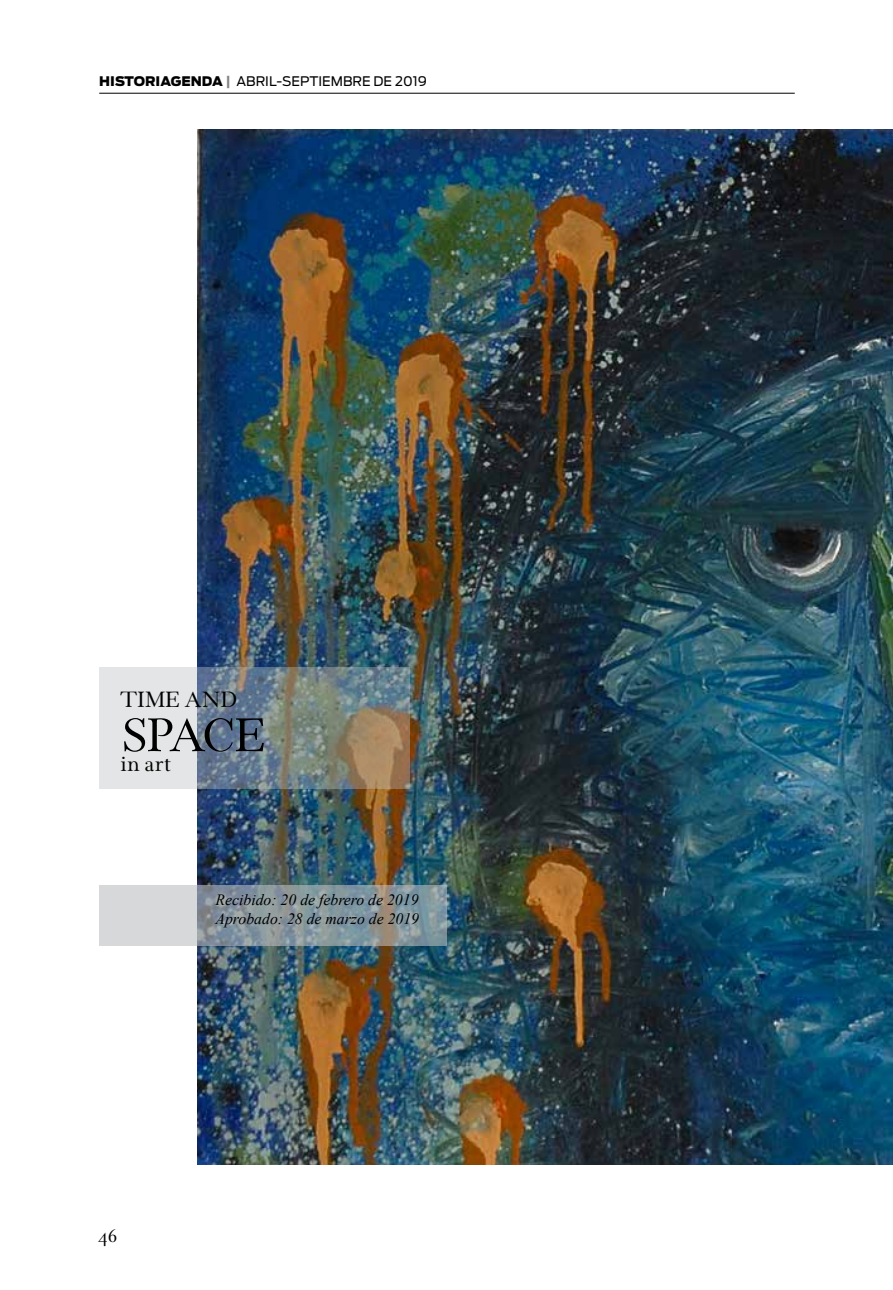
<style>
.page{position:relative;width:893px;height:1290px;background:#fff}
.page>*{position:absolute;margin:0;border:0;box-sizing:border-box;transform-origin:0 0}
.t1{font:52.5px "Wessex";letter-spacing:-.04em;color:#000}
.t2{font:24.5px "Wessex";letter-spacing:.005em;color:#000}
.t3{font:21px "Wessex";color:#000}
.t4{font:italic 15.75px/19.2px "Times New Roman";color:#000}
.t5{font:13.12px "Antenna";color:#000}
.s1{font-weight:900}
.s2{font-weight:700;color:#808285}
</style>
<div class="page">
<hr style="left:99px;top:93px;width:696px;height:1px;background:#000">
<img style="left:197px;top:130px;width:696px;height:1034px">
<svg style="left:99px;top:667px;width:311px;height:121px;background:#9ba1a0"></svg>
<svg style="left:100px;top:885px;width:347px;height:60px;background:#9da8ad"></svg>
<p class="t5" style="left:99px;top:74px;width:329px"><span class="s1">HISTORIAGENDA</span> <span class="s2">|</span> ABRIL-SEPTIEMBRE DE 2019</p>
<h2 class="t2" style="left:120px;top:686px;width:118px">TIME AND</h2>
<h1 class="t1" style="left:122px;top:707px;width:146px">SPACE</h1>
<h2 class="t2" style="left:121px;top:750px;width:53px">in art</h2>
<p class="t4" style="left:215px;top:889px;width:205px">Recibido: 20 de febrero de 2019<br>Aprobado: 28 de marzo de 2019</p>
<h3 class="t3" style="left:98px;top:1224px;width:21px">46</h3>
</div>
